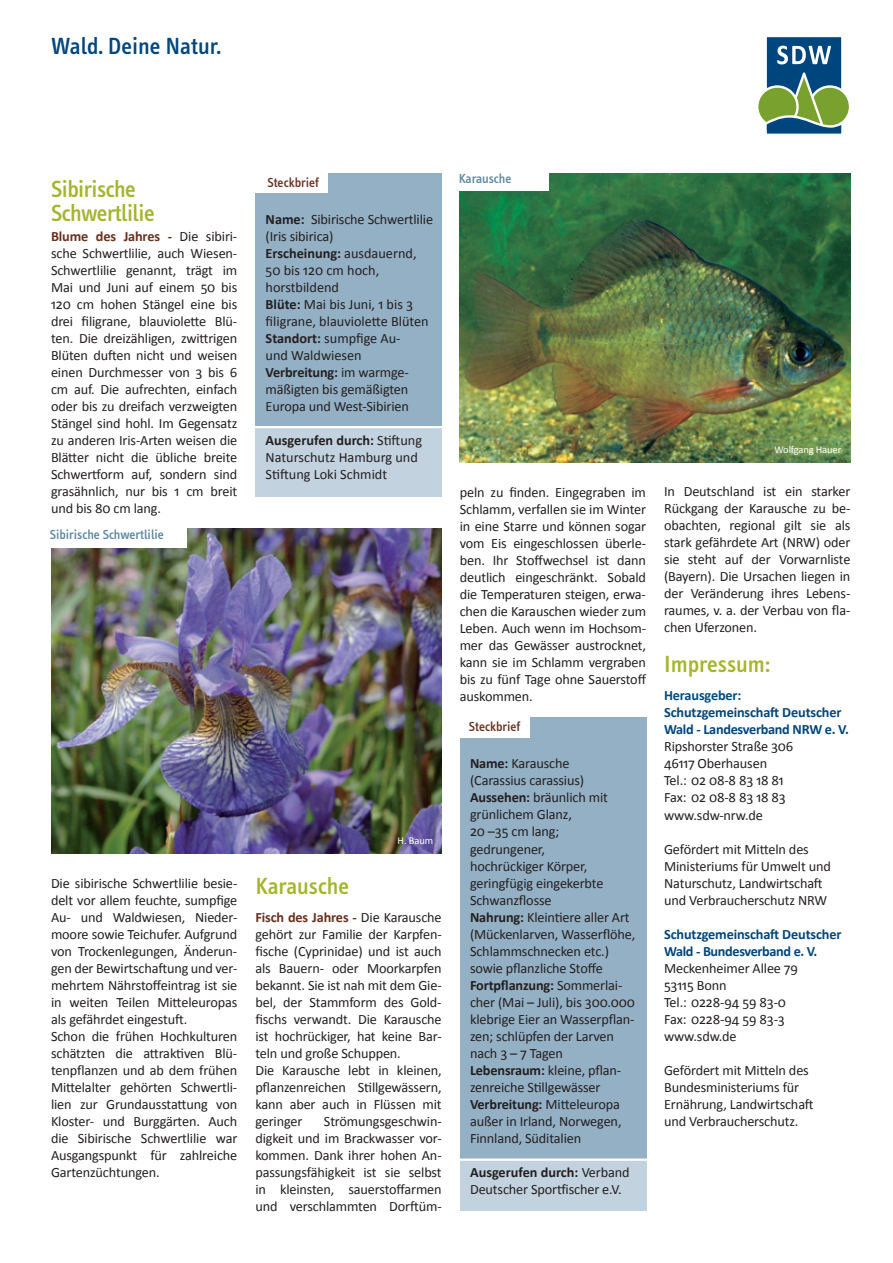
<style>
.page{position:relative;width:893px;height:1263px;background:#fff}
.page>*{position:absolute;margin:0;border:0;box-sizing:border-box;transform-origin:0 0}
.t1{font:500 24px/23.7px "Info Text";letter-spacing:-.02em;color:#a5b52c}
.t2{font:500 24px "Info Text";color:#a5b52c}
.t3{font:500 24px "Info Text";color:#00467e}
.t4{font:14.25px/17px "Calibri";letter-spacing:-.01em;color:#231f20}
.t5{font:700 14.25px/17px "Calibri";letter-spacing:-.01em;color:#00467e}
.t6{font:700 14.25px "Calibri";letter-spacing:-.01em;color:#004c7d}
.t7{font:500 13.5px "Info Text";color:#5c87a1}
.t8{font:500 13.5px "Info Text";color:#68311e}
.t9{font:10.5px "Calibri";letter-spacing:-.01em;color:#fff}
.s1{font-weight:700;color:#68311e}
.s2{font-weight:700}
</style>
<div class="page">
<img style="left:51px;top:529px;width:391px;height:324px">
<div style="left:39px;top:520px;width:148px;height:27px;background:#fff"></div>
<svg style="left:757px;top:87px;width:40px;height:40px"></svg>
<div style="left:756px;top:85px;width:43px;height:43px;border:2px solid #fff;border-radius:50%"></div>
<svg style="left:765px;top:37px;width:84px;height:97px"></svg>
<img style="left:460px;top:173px;width:390px;height:289px">
<div style="left:449px;top:156px;width:100px;height:34px;background:#fff"></div>
<div style="left:256px;top:173px;width:186px;height:306px;background:#94b0c4"></div>
<div style="left:256px;top:428px;width:186px;height:68px;background:#c3d2df"></div>
<div style="left:460px;top:1160px;width:186px;height:51px;background:#c3d2df"></div>
<div style="left:250px;top:167px;width:78px;height:26px;background:#fff"></div>
<hr style="left:253px;top:426px;width:193px;height:2px;background:#fff">
<div style="left:460px;top:718px;width:186px;height:442px;background:#94b0c4"></div>
<div style="left:454px;top:713px;width:75px;height:25px;background:#fff"></div>
<hr style="left:456px;top:1158px;width:192px;height:3px;background:#fff">
<h1 class="t3" style="left:51px;top:33px;width:172px">Wald. Deine Natur.</h1>
<h1 class="t1" style="left:51px;top:178px;width:105px">Sibirische<br>Schwertlilie</h1>
<p class="t4" style="left:51px;top:227px;width:188px;text-align:justify"><span class="s1">Blume des Jahres -</span> Die sibiri&shy;sche Schwertlilie, auch Wiesen-Schwertlilie genannt, trägt im Mai und Juni auf einem 50 bis 120 cm hohen Stängel eine bis drei filigrane, blauviolette Blü&shy;ten. Die dreizähligen, zwittrigen Blüten duften nicht und weisen einen Durchmesser von 3 bis 6 cm auf. Die aufrechten, einfach oder bis zu dreifach verzweigten Stängel sind hohl. Im Gegensatz zu anderen Iris-Arten weisen die Blätter nicht die übliche breite Schwertform auf, sondern sind grasähnlich, nur bis 1 cm breit und bis 80 cm lang.</p>
<p class="t7" style="left:50px;top:527px;width:116px">Sibirische Schwertlilie</p>
<p class="t8" style="left:267px;top:174px;width:53px">Steckbrief</p>
<p class="t4" style="left:266px;top:210px;width:169px"><span class="s2">Name:</span> Sibirische Schwertlilie (Iris sibirica)<br><span class="s2">Erscheinung:</span> ausdauernd,<br>50 bis 120 cm hoch, horstbildend<br><span class="s2">Blüte:</span> Mai bis Juni, 1 bis 3 filigrane, blauviolette Blüten<br><span class="s2">Standort:</span> sumpfige Au-<br>und Waldwiesen<br><span class="s2">Verbreitung:</span> im warmge&shy;mäßigten bis gemäßigten<br>Europa und West-Sibirien</p>
<p class="t4" style="left:266px;top:431px;width:158px"><span class="s2">Ausgerufen durch:</span> Stiftung<br>Naturschutz Hamburg und<br>Stiftung Loki Schmidt</p>
<p class="t4" style="left:51px;top:874px;width:188px">Die sibirische Schwertlilie besie&shy;delt vor allem feuchte, sumpfige<br>Au- und Waldwiesen, Nieder&shy;moore sowie Teichufer. Aufgrund von Trockenlegungen, Änderun&shy;gen der Bewirtschaftung und ver&shy;mehrtem Nährstoffeintrag ist sie in weiten Teilen Mitteleuropas als gefährdet eingestuft.<br>Schon die frühen Hochkulturen schätzten die attraktiven Blü&shy;tenpflanzen und ab dem frühen<br>Mittelalter gehörten Schwertli&shy;lien zur Grundausstattung von<br>Kloster- und Burggärten. Auch die Sibirische Schwertlilie war<br>Ausgangspunkt für zahlreiche<br>Gartenzüchtungen.</p>
<p class="t9" style="left:398px;top:834px;width:37px">H. Baum</p>
<h1 class="t2" style="left:255px;top:872px;width:95px">Karausche</h1>
<p class="t4" style="left:255px;top:908px;width:188px"><span class="s1">Fisch des Jahres -</span> Die Karausche gehört zur Familie der Karpfen&shy;fische (Cyprinidae) und ist auch als Bauern- oder Moorkarpfen bekannt. Sie ist nah mit dem Gie&shy;bel, der Stammform des Gold&shy;fischs verwandt. Die Karausche ist hochrückiger, hat keine Bar&shy;teln und große Schuppen.<br>Die Karausche lebt in kleinen, pflanzenreichen Stillgewässern, kann aber auch in Flüssen mit geringer</p>
<p class="t4" style="left:255px;top:1112px;width:188px;text-align:justify;text-indent:69px">Strömungsgeschwin&shy;digkeit und im Brackwasser vor&shy;kommen. Dank ihrer hohen An&shy;passungsfähigkeit ist sie selbst in kleinsten, sauerstoffarmen und verschlammten Dorftüm-</p>
<p class="t7" style="left:459px;top:171px;width:54px">Karausche</p>
<p class="t4" style="left:460px;top:483px;width:188px;text-align:justify">peln zu finden. Eingegraben im Schlamm, verfallen sie im Winter in eine Starre und können sogar vom Eis eingeschlossen überle&shy;ben. Ihr Stoffwechsel ist dann deutlich eingeschränkt. Sobald die Temperaturen steigen, erwa&shy;chen die Karauschen wieder zum Leben. Auch wenn im Hochsom&shy;mer das Gewässer austrocknet, kann sie im Schlamm vergraben bis zu fünf Tage ohne Sauerstoff auskommen.</p>
<p class="t8" style="left:469px;top:719px;width:53px">Steckbrief</p>
<p class="t4" style="left:470px;top:754px;width:167px"><span class="s2">Name:</span> Karausche<br>(Carassius carassius)<br><span class="s2">Aussehen:</span> bräunlich mit grünlichem Glanz,<br>20 –35 cm lang; gedrungener,<br>hochrückiger Körper, geringfügig eingekerbte<br>Schwanzflosse<br><span class="s2">Nahrung:</span> Kleintiere aller Art (Mückenlarven, Wasserflöhe,<br>Schlammschnecken etc.) sowie pflanzliche Stoffe<br><span class="s2">Fortpflanzung:</span> Sommerlai&shy;cher (Mai – Juli), bis 300.000 klebrige Eier an Wasserpflan&shy;zen; schlüpfen der Larven nach 3 – 7 Tagen<br><span class="s2">Lebensraum:</span> kleine, pflan&shy;zenreiche Stillgewässer<br><span class="s2">Verbreitung:</span> Mitteleuropa außer in Irland, Norwegen,<br>Finnland, Süditalien</p>
<p class="t4" style="left:470px;top:1163px;width:161px"><span class="s2">Ausgerufen durch:</span> Verband<br>Deutscher Sportfischer e.V.</p>
<p class="t9" style="left:774px;top:443px;width:68px">Wolfgang Hauer</p>
<p class="t4" style="left:664px;top:482px;width:188px;text-align:justify">In Deutschland ist ein starker Rückgang der Karausche zu be&shy;obachten, regional gilt sie als stark gefährdete Art (NRW) oder sie steht auf der Vorwarnliste (Bayern). Die Ursachen liegen in der Veränderung ihres Lebens&shy;raumes, v. a. der Verbau von fla&shy;chen Uferzonen.</p>
<h1 class="t2" style="left:664px;top:651px;width:108px">Impressum:</h1>
<p class="t6" style="left:664px;top:687px;width:79px">Herausgeber:</p>
<p class="t5" style="left:664px;top:703px;width:186px">Schutzgemeinschaft Deutscher<br>Wald - Landesverband NRW e. V.</p>
<p class="t4" style="left:664px;top:737px;width:131px">Ripshorster Straße 306<br>46117 Oberhausen<br>Tel.: 02 08-8 83 18 81<br>Fax: 02 08-8 83 18 83 www.sdw-nrw.de</p>
<p class="t4" style="left:664px;top:840px;width:168px">Gefördert mit Mitteln des<br>Ministeriums für Umwelt und<br>Naturschutz, Landwirtschaft und Verbraucherschutz NRW</p>
<p class="t5" style="left:664px;top:925px;width:179px">Schutzgemeinschaft Deutscher<br>Wald - Bundesverband e. V.</p>
<p class="t4" style="left:664px;top:959px;width:135px">Meckenheimer Allee 79<br>53115 Bonn<br>Tel.: 0228-94 59 83-0<br>Fax: 0228-94 59 83-3 www.sdw.de</p>
<p class="t4" style="left:664px;top:1061px;width:151px">Gefördert mit Mitteln des<br>Bundesministeriums für<br>Ernährung, Landwirtschaft und Verbraucherschutz.</p>
</div>
